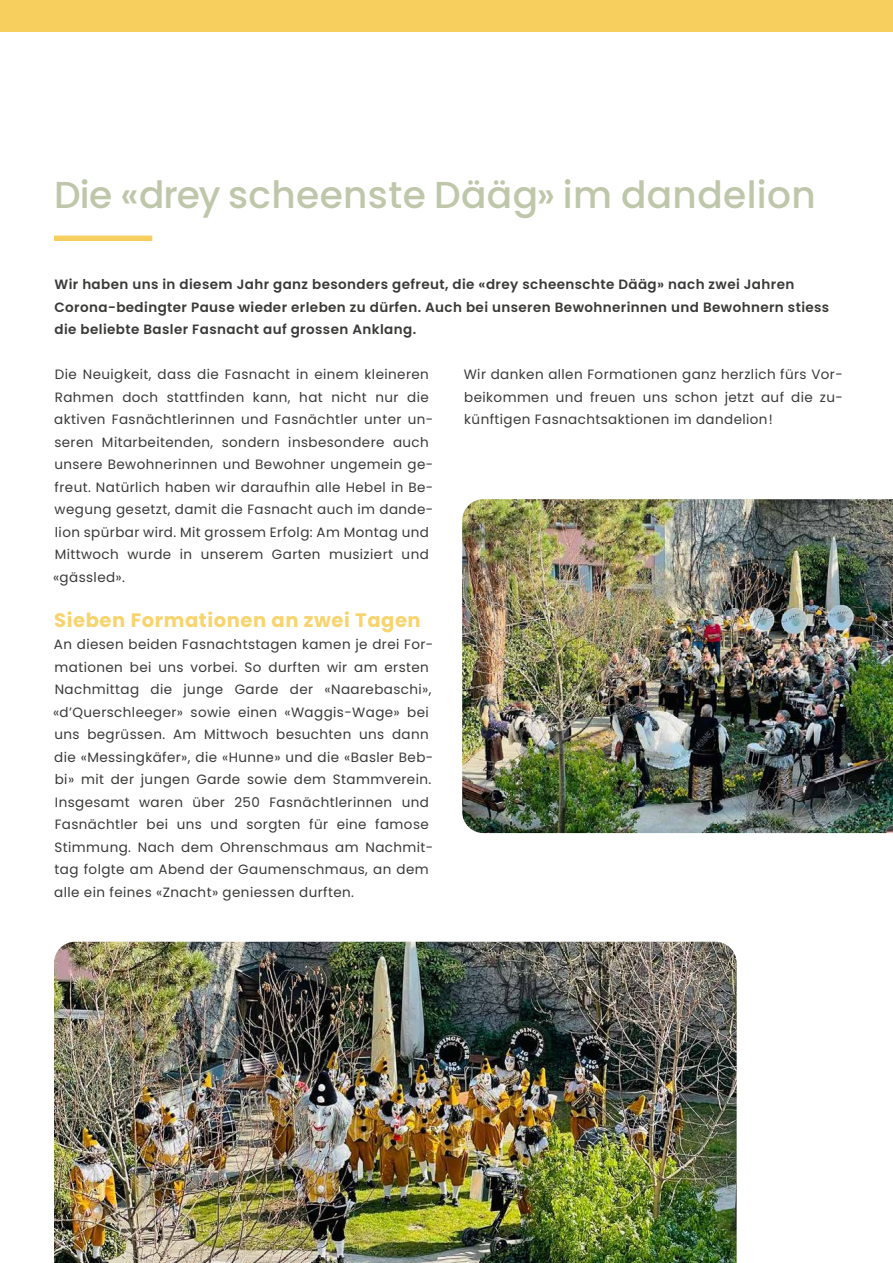
<style>
.page{position:relative;width:893px;height:1263px;background:#fff}
.page>*{position:absolute;margin:0;border:0;box-sizing:border-box;transform-origin:0 0}
.t1{font:500 37.5px "Poppins";letter-spacing:.01em;color:#bec7aa}
.t2{font:700 19.5px "Poppins";letter-spacing:.03em;color:#f8d46e}
.t3{font:13.5px/22.5px "Poppins";letter-spacing:.03em;color:#3a3a39}
.t4{font:600 13.5px/22.5px "Poppins";letter-spacing:.03em;color:#3a3a39}
</style>
<div class="page">
<div style="left:54px;top:236px;width:98px;height:5px;background:#f7cf5e"></div>
<div style="left:0;top:0;width:893px;height:32px;background:#f7cf5e"></div>
<img style="left:54px;top:942px;width:683px;height:321px">
<img style="left:462px;top:499px;width:431px;height:334px">
<h1 class="t1" style="left:54px;top:173px;width:763px">Die «drey scheenste Dääg» im dandelion</h1>
<p class="t4" style="left:54px;top:273px;width:776px">Wir haben uns in diesem Jahr ganz besonders gefreut, die «drey scheenschte Dääg» nach zwei Jahren<br>Corona-bedingter Pause wieder erleben zu dürfen. Auch bei unseren Bewohnerinnen und Bewohnern stiess die beliebte Basler Fasnacht auf grossen Anklang.</p>
<p class="t3" style="left:53px;top:363px;width:382px">Die Neuigkeit, dass die Fasnacht in einem kleineren Rahmen doch stattfinden kann, hat nicht nur die aktiven Fasnächtlerinnen und Fasnächtler unter un&shy;seren Mitarbeitenden, sondern insbesondere auch unsere Bewohnerinnen und Bewohner ungemein ge&shy;freut. Natürlich haben wir daraufhin alle Hebel in Be&shy;wegung gesetzt, damit die Fasnacht auch im dande&shy;lion spürbar wird. Mit grossem Erfolg: Am Montag und Mittwoch wurde in unserem Garten musiziert und «gässled».</p>
<h2 class="t2" style="left:54px;top:608px;width:368px">Sieben Formationen an zwei Tagen</h2>
<p class="t3" style="left:53px;top:633px;width:382px">An diesen beiden Fasnachtstagen kamen je drei For&shy;mationen bei uns vorbei. So durften wir am ersten Nachmittag die junge Garde der «Naarebaschi», «d’Querschleeger» sowie einen «Waggis-Wage» bei uns begrüssen. Am Mittwoch besuchten uns dann die «Messingkäfer», die «Hunne» und die «Basler Beb&shy;bi» mit der jungen Garde sowie dem Stammverein.<br>Insgesamt waren über 250 Fasnächtlerinnen und Fasnächtler bei uns und sorgten für eine famose Stimmung. Nach dem Ohrenschmaus am Nachmit&shy;tag folgte am Abend der Gaumenschmaus, an dem alle ein feines «Znacht» geniessen durften.</p>
<p class="t3" style="left:464px;top:363px;width:381px;text-align:justify">Wir danken allen Formationen ganz herzlich fürs Vor&shy;beikommen und freuen uns schon jetzt auf die zu&shy;künftigen Fasnachtsaktionen im dandelion!</p>
</div>
